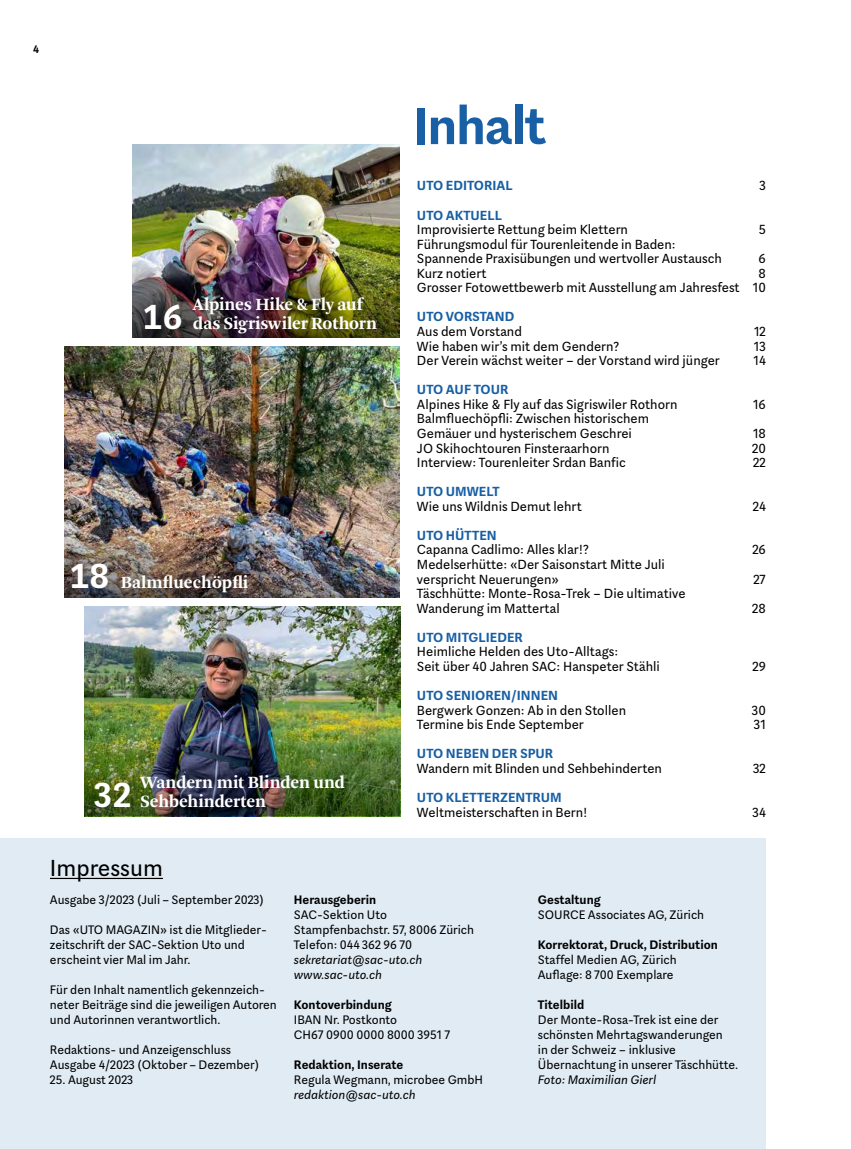
<style>
.page{position:relative;width:851px;height:1149px;background:#fff}
.page>*{position:absolute;margin:0;border:0;box-sizing:border-box;transform-origin:0 0}
.t1{font:700 54px "Aspen";letter-spacing:-.025em;color:#185fa5}
.t2{font:700 36px "Aspen";color:#fff}
.t3{font:24px "Aspen";color:#000}
.t4{font:700 18px/19.5px "Arnhem";color:#fff}
.t5{font:13.65px/14.5px "Aspen";color:#000}
.t6{font:700 13.65px "Aspen";color:#185fa5}
.t7{font:12.75px/15px "Aspen";color:#000}
.t8{font:700 12.75px "Aspen";color:#000}
.t9{font:italic 12.75px/15px "Aspen";color:#000}
.t10{font:700 11.25px "Aspen";color:#000}
</style>
<div class="page">
<img style="left:84px;top:606px;width:316px;height:119px">
<img style="left:132px;top:145px;width:268px;height:120px">
<img style="left:65px;top:346px;width:335px;height:167px">
<img style="left:65px;top:513px;width:335px;height:84px">
<img style="left:132px;top:265px;width:268px;height:73px">
<div style="left:0;top:838px;width:765px;height:310px;background:#e0ebf4"></div>
<img style="left:84px;top:725px;width:316px;height:90px">
<hr style="left:50px;top:877px;width:113px;height:1px;background:#000">
<p class="t10" style="left:33px;top:42px;width:7px">4</p>
<h2 class="t2" style="left:143px;top:293px;width:41px">16</h2>
<h3 class="t4" style="left:193px;top:294px;width:185px">Alpines Hike &amp; Fly auf das Sigriswiler Rothorn</h3>
<h2 class="t2" style="left:70px;top:552px;width:41px">18</h2>
<h3 class="t4" style="left:121px;top:573px;width:129px">Balmfluechöpfli</h3>
<h2 class="t2" style="left:93px;top:771px;width:41px">32</h2>
<h3 class="t4" style="left:140px;top:772px;width:206px">Wandern mit Blinden und<br>Sehbehinderten</h3>
<h3 class="t3" style="left:50px;top:852px;width:114px">Impressum</h3>
<h1 class="t1" style="left:412px;top:90px;width:135px">Inhalt</h1>
<p class="t6" style="left:417px;top:177px;width:97px">UTO EDITORIAL</p>
<p class="t5" style="left:759px;top:178px;width:8px">3</p>
<p class="t6" style="left:417px;top:206px;width:87px">UTO AKTUELL</p>
<p class="t5" style="left:417px;top:222px;width:212px">Improvisierte Rettung beim Klettern</p>
<p class="t5" style="left:758px;top:222px;width:9px">5</p>
<p class="t5" style="left:417px;top:236px;width:306px">Führungsmodul für Tourenleitende in Baden:<br>Spannende Praxisübungen und wertvoller Austausch</p>
<p class="t5" style="left:758px;top:251px;width:9px">6</p>
<p class="t5" style="left:417px;top:265px;width:71px">Kurz notiert</p>
<p class="t5" style="left:417px;top:265px;width:350px;text-align:right">8<br>Grosser Fotowettbewerb mit Ausstellung am Jahresfest 10</p>
<p class="t6" style="left:417px;top:308px;width:99px">UTO VORSTAND</p>
<p class="t5" style="left:417px;top:324px;width:106px">Aus dem Vorstand</p>
<p class="t5" style="left:754px;top:324px;width:13px">12</p>
<p class="t5" style="left:417px;top:338px;width:204px">Wie haben wir’s mit dem Gendern?</p>
<p class="t5" style="left:753px;top:338px;width:13px">13</p>
<p class="t5" style="left:417px;top:353px;width:304px">Der Verein wächst weiter – der Vorstand wird jünger</p>
<p class="t5" style="left:753px;top:353px;width:14px">14</p>
<p class="t6" style="left:417px;top:380px;width:93px">UTO AUF TOUR</p>
<p class="t5" style="left:417px;top:396px;width:262px">Alpines Hike &amp; Fly auf das Sigriswiler Rothorn</p>
<p class="t5" style="left:753px;top:396px;width:14px">16</p>
<p class="t5" style="left:417px;top:411px;width:233px">Balmfluechöpfli: Zwischen historischem<br>Gemäuer und hysterischem Geschrei</p>
<p class="t5" style="left:752px;top:425px;width:14px">18</p>
<p class="t5" style="left:417px;top:440px;width:194px">JO Skihochtouren Finsteraarhorn</p>
<p class="t5" style="left:752px;top:440px;width:15px">20</p>
<p class="t5" style="left:417px;top:455px;width:210px">Interview: Tourenleiter Srdan Banfic</p>
<p class="t5" style="left:753px;top:455px;width:14px">22</p>
<p class="t6" style="left:417px;top:482px;width:84px">UTO UMWELT</p>
<p class="t5" style="left:417px;top:498px;width:166px">Wie uns Wildnis Demut lehrt</p>
<p class="t5" style="left:752px;top:498px;width:15px">24</p>
<p class="t6" style="left:417px;top:526px;width:81px">UTO HÜTTEN</p>
<p class="t5" style="left:417px;top:542px;width:173px">Capanna Cadlimo: Alles klar!?</p>
<p class="t5" style="left:752px;top:542px;width:15px">26</p>
<p class="t5" style="left:417px;top:556px;width:249px">Medelserhütte: «Der Saisonstart Mitte Juli verspricht Neuerungen»</p>
<p class="t5" style="left:753px;top:571px;width:14px">27</p>
<p class="t5" style="left:417px;top:586px;width:270px">Täschhütte: Monte-Rosa-Trek – Die ultimative<br>Wanderung im Mattertal</p>
<p class="t5" style="left:752px;top:600px;width:15px">28</p>
<p class="t6" style="left:417px;top:628px;width:107px">UTO MITGLIEDER</p>
<p class="t5" style="left:417px;top:644px;width:244px">Heimliche Helden des Uto-Alltags:<br>Seit über 40 Jahren SAC: Hanspeter Stähli</p>
<p class="t5" style="left:752px;top:658px;width:15px">29</p>
<p class="t6" style="left:417px;top:686px;width:143px">UTO SENIOREN/INNEN</p>
<p class="t5" style="left:417px;top:702px;width:211px">Bergwerk Gonzen: Ab in den Stollen</p>
<p class="t5" style="left:751px;top:702px;width:15px">30</p>
<p class="t5" style="left:417px;top:716px;width:168px">Termine bis Ende September</p>
<p class="t5" style="left:753px;top:716px;width:13px">31</p>
<p class="t6" style="left:417px;top:744px;width:138px">UTO NEBEN DER SPUR</p>
<p class="t5" style="left:417px;top:760px;width:246px">Wandern mit Blinden und Sehbehinderten</p>
<p class="t5" style="left:753px;top:760px;width:14px">32</p>
<p class="t6" style="left:417px;top:788px;width:146px">UTO KLETTERZENTRUM</p>
<p class="t5" style="left:417px;top:804px;width:172px">Weltmeisterschaften in Bern!</p>
<p class="t5" style="left:752px;top:804px;width:15px">34</p>
<p class="t7" style="left:50px;top:891px;width:215px">Ausgabe 3/2023 (Juli – September 2023)</p>
<p class="t7" style="left:50px;top:921px;width:218px">Das «UTO MAGAZIN» ist die Mitglieder&shy;zeitschrift der SAC-Sektion Uto und erscheint vier Mal im Jahr.</p>
<p class="t7" style="left:50px;top:981px;width:228px">Für den Inhalt namentlich gekennzeich&shy;neter Beiträge sind die jeweiligen Autoren und Autorinnen verantwortlich.</p>
<p class="t7" style="left:50px;top:1041px;width:211px">Redaktions- und Anzeigenschluss<br>Ausgabe 4/2023 (Oktober – Dezember)</p>
<p class="t7" style="left:50px;top:1071px;width:85px">25. August 2023</p>
<p class="t8" style="left:294px;top:891px;width:84px">Herausgeberin</p>
<p class="t7" style="left:294px;top:906px;width:182px">SAC-Sektion Uto<br>Stampfenbachstr. 57, 8006 Zürich<br>Telefon: 044 362 96 70</p>
<p class="t9" style="left:294px;top:951px;width:130px">sekretariat@sac-uto.ch www.sac-uto.ch</p>
<p class="t8" style="left:294px;top:996px;width:99px">Kontoverbindung</p>
<p class="t7" style="left:294px;top:1011px;width:158px">IBAN Nr. Postkonto<br>CH67 0900 0000 8000 3951 7</p>
<p class="t8" style="left:294px;top:1056px;width:111px">Redaktion, Inserate</p>
<p class="t7" style="left:294px;top:1071px;width:191px">Regula Wegmann, microbee GmbH</p>
<p class="t9" style="left:294px;top:1086px;width:123px">redaktion@sac-uto.ch</p>
<p class="t8" style="left:538px;top:891px;width:64px">Gestaltung</p>
<p class="t7" style="left:538px;top:906px;width:168px">SOURCE Associates AG, Zürich</p>
<p class="t8" style="left:538px;top:936px;width:181px">Korrektorat, Druck, Distribution</p>
<p class="t7" style="left:538px;top:951px;width:140px">Staffel Medien AG, Zürich<br>Auflage: 8 700 Exemplare</p>
<p class="t8" style="left:538px;top:996px;width:48px">Titelbild</p>
<p class="t7" style="left:538px;top:1011px;width:202px">Der Monte-Rosa-Trek ist eine der schönsten Mehrtagswanderungen<br>in der Schweiz – inklusive<br>Übernachtung in unserer Täschhütte.</p>
<p class="t9" style="left:538px;top:1071px;width:120px">Foto: Maximilian Gierl</p>
</div>
